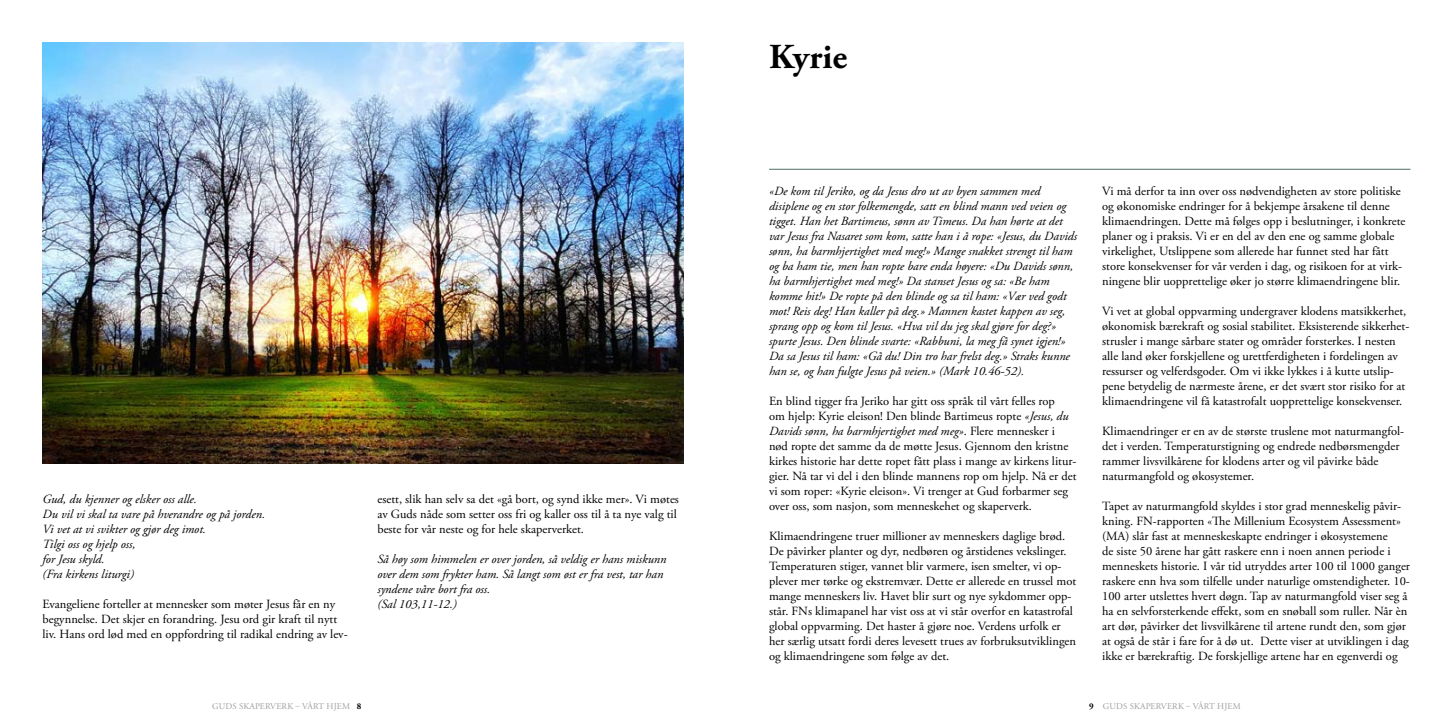
<style>
.page{position:relative;width:1453px;height:727px;background:#fff}
.page>*{position:absolute;margin:0;border:0;box-sizing:border-box;transform-origin:0 0}
.t1{font:700 35px "Adobe Garamond Pro";color:#000}
.t2{font:12.5px/15px "Adobe Garamond Pro";color:#000}
.t3{font:italic 12.5px/15px "Adobe Garamond Pro";color:#000}
.t4{font:8.75px "Adobe Garamond Pro";letter-spacing:.015em;color:#9c9d9f}
.s1{font-style:italic}
.s2{font-weight:700;color:#000}
</style>
<div class="page">
<hr style="left:769px;top:169px;width:641px;height:1px;background:#718d81">
<img style="left:43px;top:43px;width:641px;height:420px">
<p class="t3" style="left:43px;top:491px;width:224px">Gud, du kjenner og elsker oss alle.<br>Du vil vi skal ta vare på hverandre og på jorden.<br>Vi vet at vi svikter og gjør deg imot.<br>Tilgi oss og hjelp oss,<br>for Jesu skyld.<br>(Fra kirkens liturgi)</p>
<p class="t2" style="left:43px;top:596px;width:307px">Evangeliene forteller at mennesker som møter Jesus får en ny begynnelse. Det skjer en forandring. Jesu ord gir kraft til nytt liv. Hans ord lød med en oppfordring til radikal endring av lev-</p>
<p class="t2" style="left:377px;top:491px;width:303px">esett, slik han selv sa det «gå bort, og synd ikke mer». Vi møtes av Guds nåde som setter oss fri og kaller oss til å ta nye valg til beste for vår neste og for hele skaperverket.</p>
<p class="t3" style="left:377px;top:551px;width:291px">Så høy som himmelen er over jorden, så veldig er hans miskunn over dem som frykter ham. Så langt som øst er fra vest, tar han syndene våre bort fra oss.<br>(Sal 103,11-12.)</p>
<h1 class="t1" style="left:769px;top:36px;width:80px">Kyrie</h1>
<p class="t3" style="left:769px;top:184px;width:309px">«De kom til Jeriko, og da Jesus dro ut av byen sammen med disiplene og en stor folkemengde, satt en blind mann ved veien og tigget. Han het Bartimeus, sønn av Timeus. Da han hørte at det var Jesus fra Nasaret som kom, satte han i å rope: «Jesus, du Davids sønn, ha barmhjertighet med meg!» Mange snakket strengt til ham og ba ham tie, men han ropte bare enda høyere: «Du Davids sønn, ha barmhjertighet med meg!» Da stanset Jesus og sa: «Be ham komme hit!» De ropte på den blinde og sa til ham: «Vær ved godt mot! Reis deg! Han kaller på deg.» Mannen kastet kappen av seg, sprang opp og kom til Jesus. «Hva vil du jeg skal gjøre for deg?» spurte Jesus. Den blinde svarte: «Rabbuni, la meg få synet igjen!» Da sa Jesus til ham: «Gå du! Din tro har frelst deg.» Straks kunne han se, og han fulgte Jesus på veien.» (Mark 10.46-52).</p>
<p class="t2" style="left:769px;top:394px;width:309px">En blind tigger fra Jeriko har gitt oss språk til vårt felles rop<br>om hjelp: Kyrie eleison! Den blinde Bartimeus ropte <span class="s1">«Jesus, du Davids sønn, ha barmhjertighet med meg»</span>. Flere mennesker i nød ropte det samme da de møtte Jesus. Gjennom den kristne kirkes historie har dette ropet fått plass i mange av kirkens litur&shy;gier. Nå tar vi del i den blinde mannens rop om hjelp. Nå er det vi som roper: «Kyrie eleison». Vi trenger at Gud forbarmer seg over oss, som nasjon, som menneskehet og skaperverk.</p>
<p class="t2" style="left:769px;top:529px;width:309px">Klimaendringene truer millioner av menneskers daglige brød.<br>De påvirker planter og dyr, nedbøren og årstidenes vekslinger.<br>Temperaturen stiger, vannet blir varmere, isen smelter, vi op&shy;plever mer tørke og ekstremvær. Dette er allerede en trussel mot mange menneskers liv. Havet blir surt og nye sykdommer opp&shy;står. FNs klimapanel har vist oss at vi står overfor en katastrofal global oppvarming. Det haster å gjøre noe. Verdens urfolk er her særlig utsatt fordi deres levesett trues av forbruksutviklingen og klimaendringene som følge av det.</p>
<p class="t2" style="left:1102px;top:184px;width:305px">Vi må derfor ta inn over oss nødvendigheten av store politiske og økonomiske endringer for å bekjempe årsakene til denne klimaendringen. Dette må følges opp i beslutninger, i konkrete planer og i praksis. Vi er en del av den ene og samme globale virkelighet, Utslippene som allerede har funnet sted har fått store konsekvenser for vår verden i dag, og risikoen for at virk&shy;ningene blir uopprettelige øker jo større klimaendringene blir.</p>
<p class="t2" style="left:1102px;top:304px;width:309px">Vi vet at global oppvarming undergraver klodens matsikkerhet, økonomisk bærekraft og sosial stabilitet. Eksisterende sikkerhet&shy;strusler i mange sårbare stater og områder forsterkes. I nesten alle land øker forskjellene og urettferdigheten i fordelingen av ressurser og velferdsgoder. Om vi ikke lykkes i å kutte utslip&shy;pene betydelig de nærmeste årene, er det svært stor risiko for at klimaendringene vil få katastrofalt uopprettelige konsekvenser.</p>
<p class="t2" style="left:1102px;top:424px;width:304px">Klimaendringer er en av de største truslene mot naturmangfol&shy;det i verden. Temperaturstigning og endrede nedbørsmengder rammer livsvilkårene for klodens arter og vil påvirke både naturmangfold og økosystemer.</p>
<p class="t2" style="left:1102px;top:499px;width:309px">Tapet av naturmangfold skyldes i stor grad menneskelig påvir&shy;kning. FN-rapporten «The Millenium Ecosystem Assessment» (MA) slår fast at menneskeskapte endringer i økosystemene<br>de siste 50 årene har gått raskere enn i noen annen periode i menneskets historie. I vår tid utryddes arter 100 til 1000 ganger raskere enn hva som tilfelle under naturlige omstendigheter. 10- 100 arter utslettes hvert døgn. Tap av naturmangfold viser seg å ha en selvforsterkende effekt, som en snøball som ruller. Når èn art dør, påvirker det livsvilkårene til artene rundt den, som gjør at også de står i fare for å dø ut. Dette viser at utviklingen i dag ikke er bærekraftig. De forskjellige artene har en egenverdi og</p>
<p class="t4" style="left:212px;top:700px;width:151px">Guds skaperverk – vårt hjem <span class="s2">8</span></p>
<p class="t4" style="left:1089px;top:700px;width:153px"><span class="s2">9</span> Guds skaperverk – vårt hjem</p>
</div>
